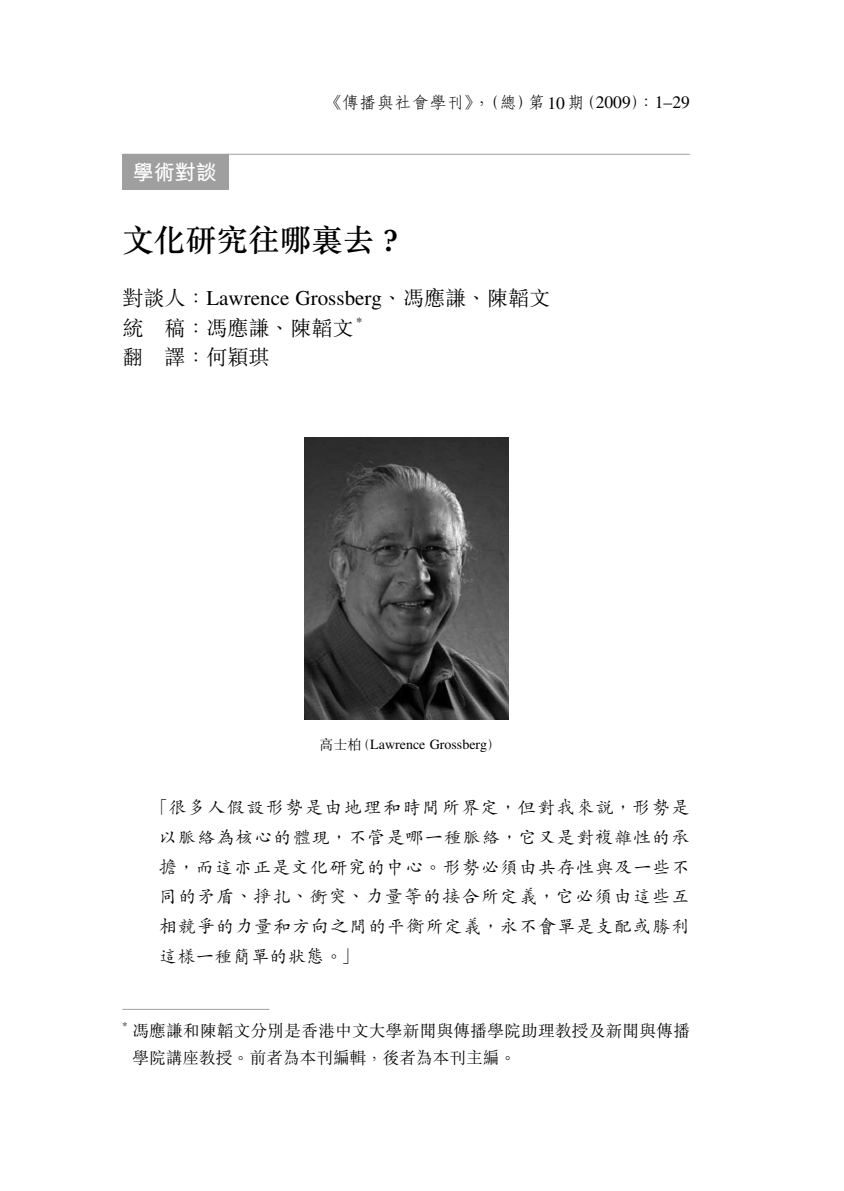
<style>
.page{position:relative;width:844px;height:1191px;background:#fff}
.page>*{position:absolute;margin:0;border:0;box-sizing:border-box;transform-origin:0 0}
.t1{font:500 31.5px "M Sung HK";color:#000}
.t2{font:21px "Times";color:#000}
.t3{font:300 21px "M Sung HK";color:#000}
.t4{font:700 21px "M Hei HK";color:#fff}
.t5{font:500 18.38px/29.8px "M Kai HK";letter-spacing:.035em;color:#000;text-align:justify}
.t6{font:300 17.5px "C Fang Song HK";color:#000}
.t7{font:300 16.62px/26.2px "M Sung HK";letter-spacing:.015em;color:#000}
.t8{font:14px "Times";color:#000}
.t9{font:12.6px "Times";color:#000}
.t10{font:9.97px "Times";color:#000}
.s1{font-family:"Times";font-weight:400}
.s2{font-family:"M Sung HK";font-weight:300}
.s3{font-family:"C Fang Song HK";font-weight:300}
</style>
<div class="page">
<div style="left:122px;top:154px;width:107px;height:35px;background:#9f9fa0"></div>
<hr style="left:122px;top:154px;width:567px;height:1px;background:#9f9fa0">
<hr style="left:122px;top:1009px;width:147px;height:1px;background:#9f9fa0">
<img style="left:304px;top:437px;width:204px;height:282px">
<p class="t4" style="left:133px;top:157px;width:85px">學術對談</p>
<p class="t6" style="left:324px;top:91px;width:367px">《傳播與社會學刊》，（總）第<span class="s1">10</span>期（<span class="s1">2009</span>）：<span class="s1">1–29</span></p>
<h1 class="t1" style="left:122px;top:219px;width:285px">文化研究往哪裏去？</h1>
<p class="t2" style="left:122px;top:286px;width:429px"><span class="s2">對談人：</span>Lawrence Grossberg<span class="s2">、馮應謙、陳韜文</span></p>
<p class="t3" style="left:122px;top:313px;width:232px">統 稿：馮應謙、陳韜文</p>
<p class="t9" style="left:356px;top:315px;width:8px">*</p>
<p class="t3" style="left:122px;top:343px;width:148px">翻 譯：何穎琪</p>
<p class="t8" style="left:319px;top:736px;width:183px"><span class="s2">高士柏（</span>Lawrence Grossberg<span class="s2">）</span></p>
<p class="t5" style="left:159px;top:791px;width:532px;text-indent:-9px"><span class="s3">「</span>很多人假設形勢是由地理和時間所界定，但對我來說，形勢是以脈絡為核心的體現，不管是哪一種脈絡，它又是對複雜性的承擔，而這亦正是文化研究的中心。形勢必須由共存性與及一些不同的矛盾、掙扎、衝突、力量等的接合所定義，它必須由這些互相競爭的力量和方向之間的平衡所定義，永不會單是支配或勝利這樣一種簡單的狀態。」</p>
<p class="t10" style="left:122px;top:1019px;width:6px">*</p>
<p class="t7" style="left:132px;top:1017px;width:559px">馮應謙和陳韜文分別是香港中文大學新聞與傳播學院助理教授及新聞與傳播學院講座教授。前者為本刊編輯，後者為本刊主編。</p>
</div>
